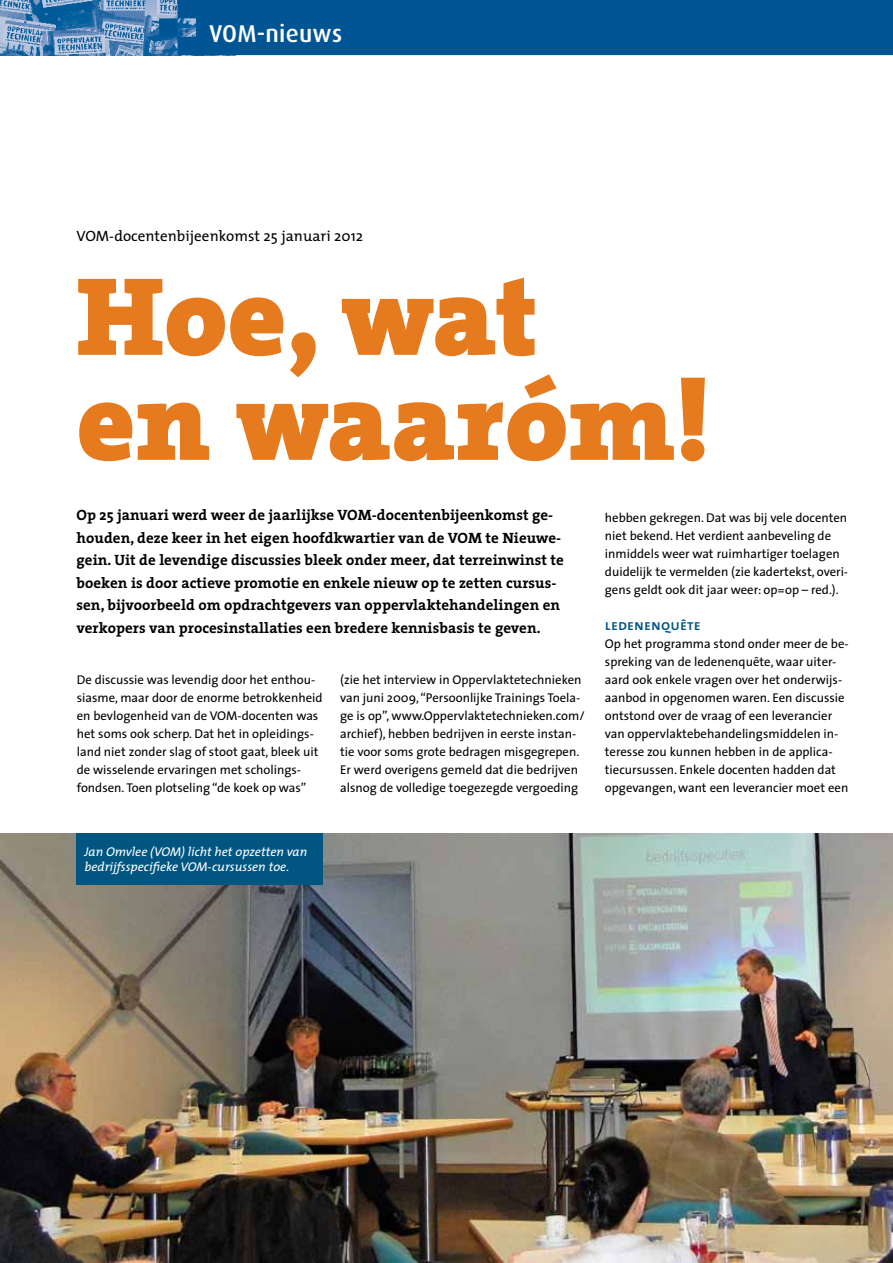
<style>
.page{position:relative;width:893px;height:1263px;background:#fff}
.page>*{position:absolute;margin:0;border:0;box-sizing:border-box;transform-origin:0 0}
.t1{font:900 112.5px/105px "The Serif";color:#e67a1e}
.t2{font:500 24.3px "Dax";letter-spacing:.01em;color:#fff}
.t3{font:700 15px/22.5px "The Serif";letter-spacing:.005em;color:#000}
.t4{font:15px "The Mix";letter-spacing:.005em;color:#000}
.t5{font:15px "The Mix Semi Bold Caps";letter-spacing:.01em;color:#005581}
.t6{font:12.75px/18px "The Sans";color:#000}
.t7{font:italic 12.75px/15.3px "The Mix";color:#fff}
</style>
<div class="page">
<img style="left:0;top:0;width:159px;height:55px">
<div style="left:159px;top:0;width:734px;height:55px;background:#005695"></div>
<img style="left:0;top:833px;width:893px;height:430px">
<div style="left:76px;top:833px;width:247px;height:51px;background:#005581"></div>
<h2 class="t2" style="left:209px;top:20px;width:135px">VOM-nieuws</h2>
<p class="t4" style="left:77px;top:223px;width:288px">VOM-docentenbijeenkomst 25 januari 2012</p>
<h1 class="t1" style="left:77px;top:262px;width:635px">Hoe, wat<br>en waaróm!</h1>
<p class="t3" style="left:77px;top:504px;width:489px">Op 25 januari werd weer de jaarlijkse VOM-docentenbijeenkomst ge&shy;houden, deze keer in het eigen hoofdkwartier van de VOM te Nieuwe&shy;gein. Uit de levendige discussies bleek onder meer, dat terreinwinst te boeken is door actieve promotie en enkele nieuw op te zetten cursus&shy;sen, bijvoorbeeld om opdrachtgevers van oppervlaktehandelingen en verkopers van procesinstallaties een bredere kennisbasis te geven.</p>
<p class="t6" style="left:77px;top:670px;width:247px">De discussie was levendig door het enthou&shy;siasme, maar door de enorme betrokkenheid en bevlogenheid van de VOM-docenten was het soms ook scherp. Dat het in opleidings&shy;land niet zonder slag of stoot gaat, bleek uit de wisselende ervaringen met scholings&shy;fondsen. Toen plotseling “de koek op was”</p>
<p class="t6" style="left:340px;top:670px;width:246px">(zie het interview in Oppervlaktetechnieken van juni 2009, “Persoonlijke Trainings Toela&shy;ge is op”, www.Oppervlaktetechnieken.com/ archief), hebben bedrijven in eerste instan&shy;tie voor soms grote bedragen misgegrepen.<br>Er werd overigens gemeld dat die bedrijven alsnog de volledige toegezegde vergoeding</p>
<p class="t7" style="left:84px;top:844px;width:224px">Jan Omvlee (VOM) licht het opzetten van bedrijfsspecifieke VOM-cursussen toe.</p>
<p class="t6" style="left:605px;top:508px;width:245px">hebben gekregen. Dat was bij vele docenten niet bekend. Het verdient aanbeveling de inmiddels weer wat ruimhartiger toelagen duidelijk te vermelden (zie kadertekst, overi&shy;gens geldt ook dit jaar weer: op=op – red.).</p>
<p class="t5" style="left:605px;top:612px;width:97px">ledenenquête</p>
<p class="t6" style="left:605px;top:634px;width:245px">Op het programma stond onder meer de be&shy;spreking van de ledenenquête, waar uiter&shy;aard ook enkele vragen over het onderwijs&shy;aanbod in opgenomen waren. Een discussie ontstond over de vraag of een leverancier van oppervlaktebehandelingsmiddelen in&shy;teresse zou kunnen hebben in de applica&shy;tiecursussen. Enkele docenten hadden dat opgevangen, want een leverancier moet een</p>
</div>
